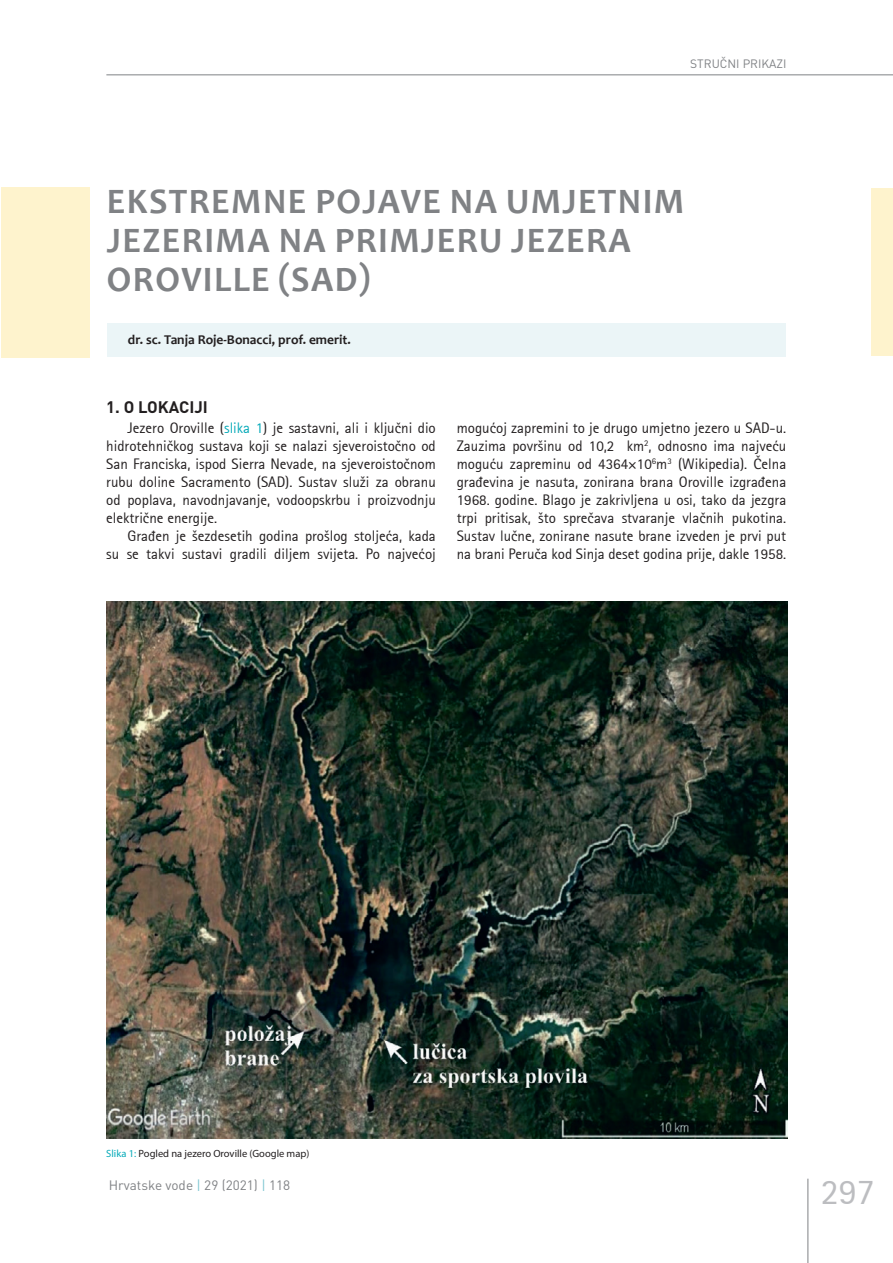
<style>
.page{position:relative;width:893px;height:1263px;background:#fff}
.page>*{position:absolute;margin:0;border:0;box-sizing:border-box;transform-origin:0 0}
.t1{font:700 36px/39px "Candara";letter-spacing:.04em;color:#808285}
.t2{font:36px "Agfa Rotis Sans Serif";color:#bcbdc0}
.t3{font:700 16.5px "DIN Pro";color:#231f20}
.t4{font:15px/18px "Agfa Rotis Sans Serif";color:#231f20;text-align:justify}
.t5{font:700 13.5px "Candara";color:#231f20}
.t6{font:13.5px "DIN Pro";color:#808285}
.t7{font:12px "DIN Pro";color:#808285}
.t8{font:10.5px "Myriad Pro";color:#231f20}
.s1{color:#07aab9}
.s2{color:#7dc6d1}
</style>
<div class="page">
<hr style="left:808px;top:1179px;width:1px;height:84px;background:#808285">
<hr style="left:106px;top:75px;width:787px;height:1px;background:#808285">
<div style="left:1px;top:188px;width:89px;height:170px;background:#fef3cd"></div>
<div style="left:107px;top:323px;width:679px;height:34px;background:#ebf5f7"></div>
<div style="left:872px;top:188px;width:21px;height:168px;background:#fef3cd"></div>
<img style="left:106px;top:602px;width:681px;height:537px">
<p class="t7" style="left:690px;top:55px;width:98px">STRUČNI PRIKAZI</p>
<h1 class="t1" style="left:107px;top:182px;width:579px">EKSTREMNE POJAVE NA UMJETNIM<br>JEZERIMA NA PRIMJERU JEZERA<br>OROVILLE (SAD)</h1>
<p class="t5" style="left:128px;top:331px;width:224px">DR. SC. TANJA ROJE-BONACCI, PROF. EMERIT.</p>
<p class="t3" style="left:106px;top:396px;width:103px">1. O LOKACIJI</p>
<p class="t4" style="left:106px;top:419px;width:331px;text-indent:21px">Jezero Oroville (<span class="s1">slika 1</span>) je sastavni, ali i ključni dio hidrotehničkog sustava koji se nalazi sjeveroistočno od San Franciska, ispod Sierra Nevade, na sjeveroistočnom rubu doline Sacramento (SAD). Sustav služi za obranu od poplava, navodnjavanje, vodoopskrbu i proizvodnju električne energije.</p>
<p class="t4" style="left:106px;top:527px;width:331px;text-align:right">Građen je šezdesetih godina prošlog stoljeća, kada<br>su se takvi sustavi gradili diljem svijeta. Po najvećoj</p>
<p class="t4" style="left:457px;top:419px;width:331px">mogućoj zapremini to je drugo umjetno jezero u SAD-u.<br>Zauzima površinu od 10,2 km<sup>2</sup>, odnosno ima najveću moguću zapreminu od 4364×10<sup>6</sup>m<sup>3</sup> (Wikipedia). Čelna građevina je nasuta, zonirana brana Oroville izgrađena 1968. godine. Blago je zakrivljena u osi, tako da jezgra trpi pritisak, što sprečava stvaranje vlačnih pukotina.<br>Sustav lučne, zonirane nasute brane izveden je prvi put na brani Peruča kod Sinja deset godina prije, dakle 1958.</p>
<p class="t8" style="left:106px;top:1147px;width:205px"><span class="s1">Slika 1:</span> Pogled na jezero Oroville (Google map)</p>
<p class="t6" style="left:109px;top:1176px;width:183px">Hrvatske vode <span class="s2">|</span> 29 (2021) <span class="s2">|</span> 118</p>
<h1 class="t2" style="left:821px;top:1170px;width:55px">297</h1>
</div>
